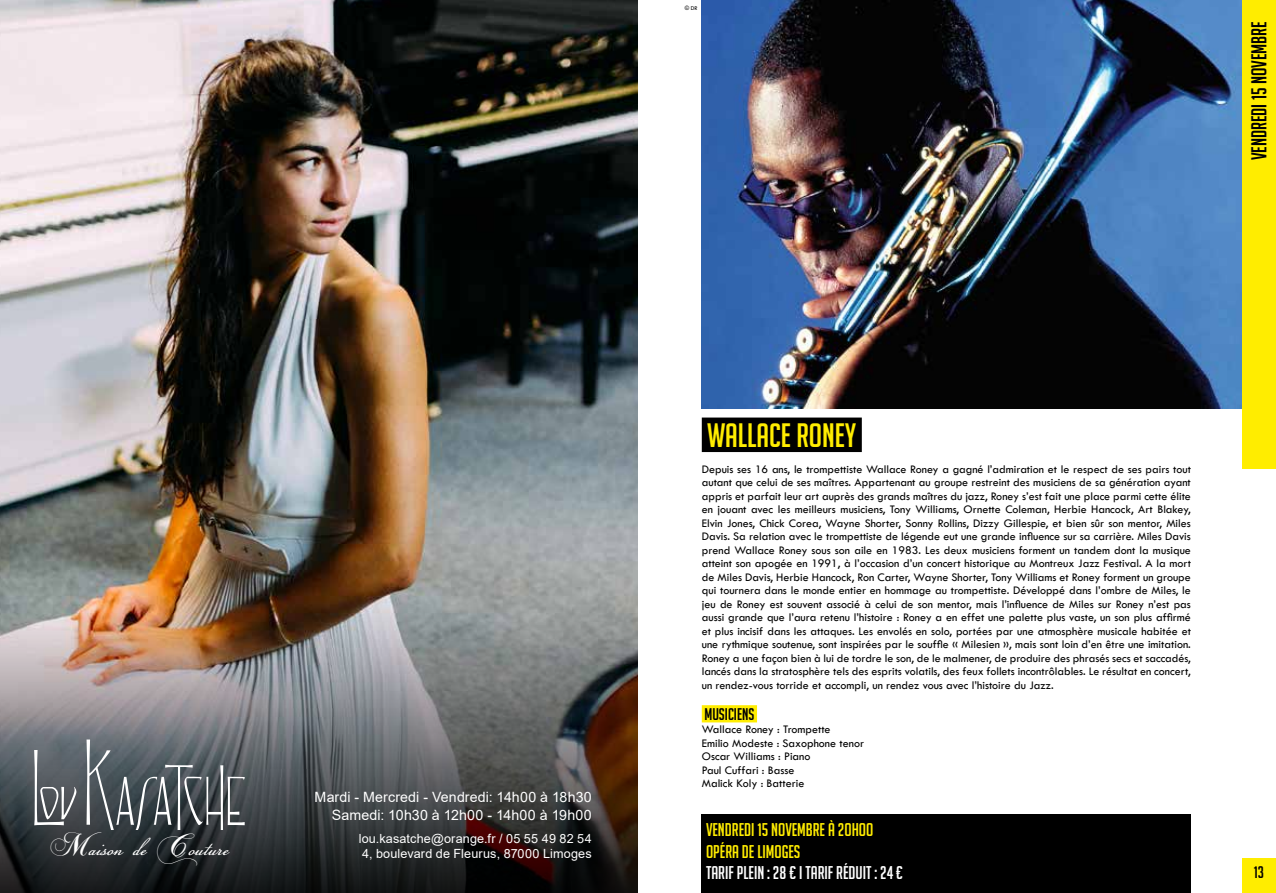
<style>
.page{position:relative;width:1276px;height:893px;background:#fff}
.page>*{position:absolute;margin:0;border:0;box-sizing:border-box;transform-origin:0 0}
.t1{font:34.65px "Champignon";color:#fff}
.t2{font:33px "Big Noodle Titling";color:#ffed00}
.t3{font:21px "Big Noodle Titling";color:#000}
.t4{font:18px/21.6px "Big Noodle Titling";color:#ffed00}
.t5{font:18px "Big Noodle Titling";color:#fff}
.t6{font:16.5px "Big Noodle Titling";color:#000}
.t7{font:14.25px/17.1px "Arial";letter-spacing:.01em;color:#fff;text-align:right}
.t8{font:12.6px "Arial";letter-spacing:.01em;color:#fff}
.t9{font:12px/13.5px "Tw Cen";color:#000;text-align:justify}
.t10{font:6px "Tw Cen";color:#000}
.s1{font-family:"Chopin Script"}
</style>
<div class="page">
<img style="left:702px;top:0;width:540px;height:408px">
<div style="left:1242px;top:0;width:34px;height:469px;background:#ffed00"></div>
<div style="left:1242px;top:858px;width:34px;height:35px;background:#ffed00"></div>
<div style="left:702px;top:418px;width:160px;height:34px;background:#000"></div>
<div style="left:702px;top:705px;width:55px;height:17px;background:#ffed00"></div>
<div style="left:702px;top:814px;width:489px;height:79px;background:#000"></div>
<img style="left:0;top:0;width:638px;height:533px">
<img style="left:0;top:533px;width:638px;height:360px">
<svg style="left:34px;top:739px;width:211px;height:91px;background:#61686c"></svg>
<p class="t10" style="left:685px;top:5px;width:14px">© DR</p>
<h3 class="t3" style="left:1247px;top:160px;width:140px;rotate:-90deg">VENDREDI 15 NOVEMBRE</h3>
<h1 class="t1" style="left:51px;top:822px;width:180px"><span class="s1">M</span>aison de <span class="s1">C</span>outure</h1>
<p class="t7" style="left:315px;top:789px;width:279px">Mardi - Mercredi - Vendredi: 14h00 à 18h30<br>Samedi: 10h30 à 12h00 - 14h00 à 19h00</p>
<p class="t8" style="left:359px;top:830px;width:234px">lou.kasatche@orange.fr / 05 55 49 82 54</p>
<p class="t8" style="left:362px;top:845px;width:231px">4, boulevard de Fleurus, 87000 Limoges</p>
<h2 class="t2" style="left:707px;top:417px;width:151px">WALLACE RONEY</h2>
<p class="t9" style="left:702px;top:462px;width:490px">Depuis ses 16 ans, le trompettiste Wallace Roney a gagné l’admiration et le respect de ses pairs tout autant que celui de ses maîtres. Appartenant au groupe restreint des musiciens de sa génération ayant appris et parfait leur art auprès des grands maîtres du jazz, Roney s’est fait une place parmi cette élite en jouant avec les meilleurs musiciens, Tony Williams, Ornette Coleman, Herbie Hancock, Art Blakey, Elvin Jones, Chick Corea, Wayne Shorter, Sonny Rollins, Dizzy Gillespie, et bien sûr son mentor, Miles Davis. Sa relation avec le trompettiste de légende eut une grande influence sur sa carrière. Miles Davis prend Wallace Roney sous son aile en 1983. Les deux musiciens forment un tandem dont la musique atteint son apogée en 1991, à l’occasion d’un concert historique au Montreux Jazz Festival. A la mort de Miles Davis, Herbie Hancock, Ron Carter, Wayne Shorter, Tony Williams et Roney forment un groupe qui tournera dans le monde entier en hommage au trompettiste. Développé dans l’ombre de Miles, le jeu de Roney est souvent associé à celui de son mentor, mais l’influence de Miles sur Roney n’est pas aussi grande que l’aura retenu l’histoire : Roney a en effet une palette plus vaste, un son plus affirmé et plus incisif dans les attaques. Les envolés en solo, portées par une atmosphère musicale habitée et une rythmique soutenue, sont inspirées par le souffle « Milesien », mais sont loin d’en être une imitation.<br>Roney a une façon bien à lui de tordre le son, de le malmener, de produire des phrasés secs et saccadés, lancés dans la stratosphère tels des esprits volatils, des feux follets incontrôlables. Le résultat en concert, un rendez-vous torride et accompli, un rendez vous avec l’histoire du Jazz.</p>
<h3 class="t6" style="left:704px;top:705px;width:51px">MUSICIENS</h3>
<p class="t9" style="left:702px;top:723px;width:164px;text-align:left">Wallace Roney : Trompette<br>Emilio Modeste : Saxophone tenor<br>Oscar Williams : Piano<br>Paul Cuffari : Basse<br>Malick Koly : Batterie</p>
<h3 class="t4" style="left:706px;top:819px;width:169px">VENDREDI 15 NOVEMBRE À 2OHOO<br>OPÉRA DE LIMOGES</h3>
<h3 class="t5" style="left:706px;top:863px;width:199px">TARIF PLEIN : 28 € I TARIF RÉDUIT : 24 €</h3>
<h3 class="t6" style="left:1253px;top:863px;width:12px">13</h3>
</div>
